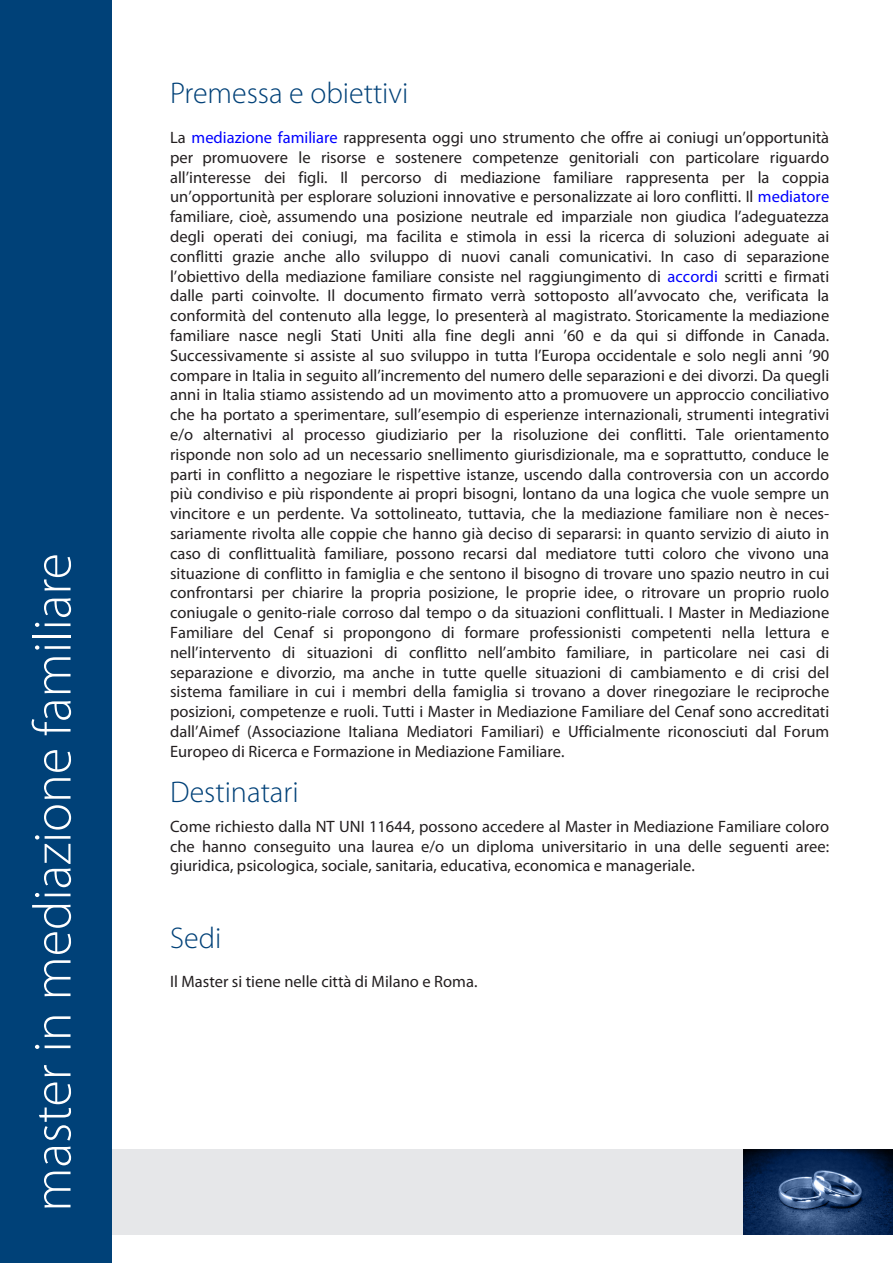
<style>
.page{position:relative;width:893px;height:1263px;background:#fff}
.page>*{position:absolute;margin:0;border:0;box-sizing:border-box;transform-origin:0 0}
.t1{font:300 54px "Myriad Pro";color:#fff}
.testi{font:300 30px "Myriad Pro";color:#004178}
.testi-2{font:16.5px/19.8px "Myriad Pro";color:#231f20;text-align:justify}
.s1{color:#00f}
</style>
<div class="page">
<div style="left:99px;top:1149px;width:794px;height:85px;background:#e6e7e9"></div>
<img style="left:743px;top:1149px;width:150px;height:85px">
<div style="left:0;top:0;width:112px;height:1263px;background:#004178"></div>
<p class="t1" style="left:23px;top:1212px;width:660px;rotate:-90deg">master in mediazione familiare</p>
<p class="testi" style="left:170px;top:77px;width:240px">Premessa e obiettivi</p>
<p class="testi-2" style="left:170px;top:127px;width:661px">La <span class="s1">mediazione familiare</span> rappresenta oggi uno strumento che offre ai coniugi un’opportunità per promuovere le risorse e sostenere competenze genitoriali con particolare riguardo all’interesse dei figli. Il percorso di mediazione familiare rappresenta per la coppia un’opportunità per esplorare soluzioni innovative e personalizzate ai loro conflitti. Il <span class="s1">mediatore </span>familiare, cioè, assumendo una posizione neutrale ed imparziale non giudica l’adeguatezza degli operati dei coniugi, ma facilita e stimola in essi la ricerca di soluzioni adeguate ai conflitti grazie anche allo sviluppo di nuovi canali comunicativi. In caso di separazione l’obiettivo della mediazione familiare consiste nel raggiungimento di <span class="s1">accordi</span> scritti e firmati dalle parti coinvolte. Il documento firmato verrà sottoposto all’avvocato che, verificata la conformità del contenuto alla legge, lo presenterà al magistrato. Storicamente la mediazione familiare nasce negli Stati Uniti alla fine degli anni ’60 e da qui si diffonde in Canada.<br>Successivamente si assiste al suo sviluppo in tutta l’Europa occidentale e solo negli anni ’90 compare in Italia in seguito all’incremento del numero delle separazioni e dei divorzi. Da quegli anni in Italia stiamo assistendo ad un movimento atto a promuovere un approccio conciliativo che ha portato a sperimentare, sull’esempio di esperienze internazionali, strumenti integrativi e/o alternativi al processo giudiziario per la risoluzione dei conflitti. Tale orientamento risponde non solo ad un necessario snellimento giurisdizionale, ma e soprattutto, conduce le parti in conflitto a negoziare le rispettive istanze, uscendo dalla controversia con un accordo più condiviso e più rispondente ai propri bisogni, lontano da una logica che vuole sempre un vincitore e un perdente. Va sottolineato, tuttavia, che la mediazione familiare non è neces&shy;sariamente rivolta alle coppie che hanno già deciso di separarsi: in quanto servizio di aiuto in caso di conflittualità familiare, possono recarsi dal mediatore tutti coloro che vivono una situazione di conflitto in famiglia e che sentono il bisogno di trovare uno spazio neutro in cui confrontarsi per chiarire la propria posizione, le proprie idee, o ritrovare un proprio ruolo coniugale o genito-riale corroso dal tempo o da situazioni conflittuali. I Master in Mediazione Familiare del Cenaf si propongono di formare professionisti competenti nella lettura e nell’intervento di situazioni di conflitto nell’ambito familiare, in particolare nei casi di separazione e divorzio, ma anche in tutte quelle situazioni di cambiamento e di crisi del sistema familiare in cui i membri della famiglia si trovano a dover rinegoziare le reciproche posizioni, competenze e ruoli. Tutti i Master in Mediazione Familiare del Cenaf sono accreditati dall’Aimef (Associazione Italiana Mediatori Familiari) e Ufficialmente riconosciuti dal Forum Europeo di Ricerca e Formazione in Mediazione Familiare.</p>
<p class="testi" style="left:170px;top:775px;width:130px">Destinatari</p>
<p class="testi-2" style="left:170px;top:816px;width:661px">Come richiesto dalla NT UNI 11644, possono accedere al Master in Mediazione Familiare coloro che hanno conseguito una laurea e/o un diploma universitario in una delle seguenti aree: giuridica, psicologica, sociale, sanitaria, educativa, economica e manageriale.</p>
<p class="testi" style="left:170px;top:921px;width:53px">Sedi</p>
<p class="testi-2" style="left:170px;top:971px;width:309px">Il Master si tiene nelle città di Milano e Roma.</p>
</div>
